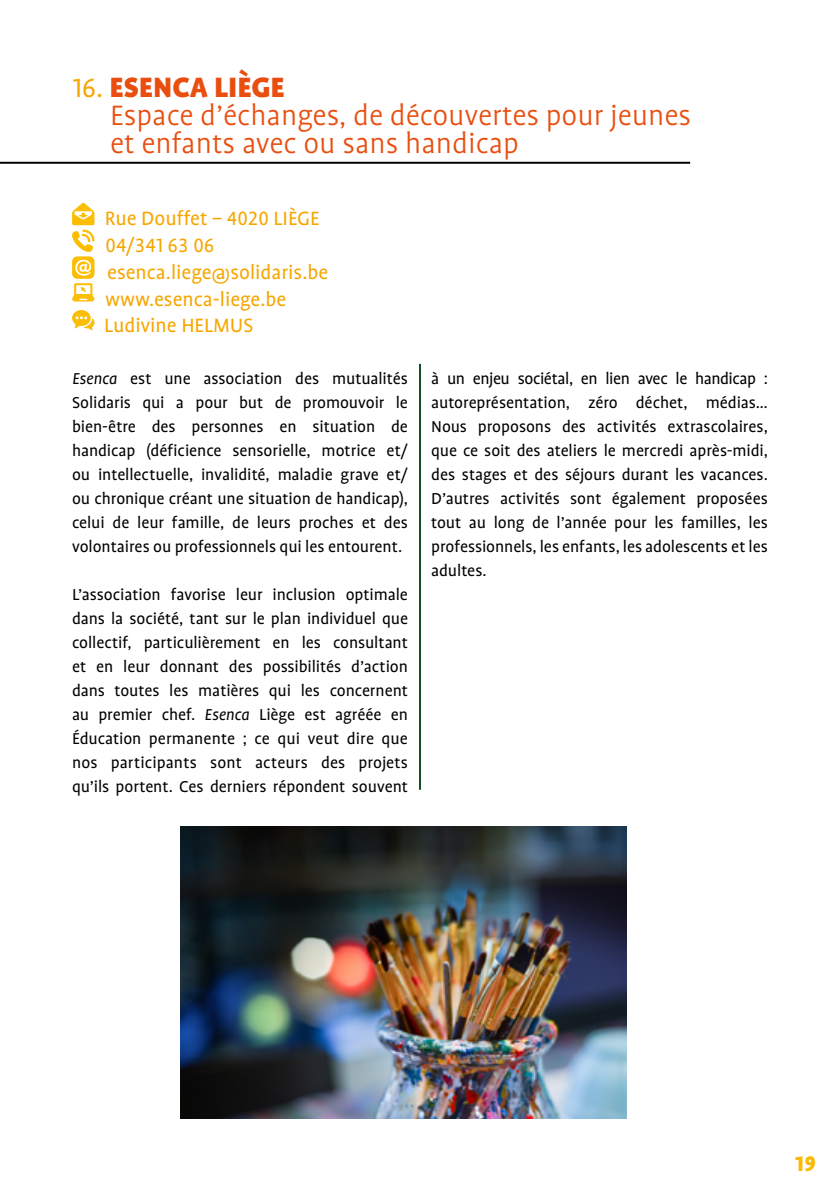
<style>
.page{position:relative;width:840px;height:1191px;background:#fff}
.page>*{position:absolute;margin:0;border:0;box-sizing:border-box;transform-origin:0 0}
.t1{font:300 32px/28px "Profile OT";color:#e94e0f}
.t2{font:900 24px "Profile OT";color:#fbba00}
.t3{font:22px/26.8px "Profile OT";color:#f7a600}
.t4{font:18px/24px "Profile OT";letter-spacing:-.005em;color:#000;text-align:justify}
.s1{font-weight:400;font-size:30px;color:#f7a600}
.s2{font-weight:900}
.s3{font-style:italic}
</style>
<div class="page">
<hr style="left:419px;top:364px;width:2px;height:425px;background:#134e25">
<hr style="left:0;top:162px;width:689px;height:2px;background:#000">
<svg style="left:72px;top:203px;width:22px;height:98px"></svg>
<svg style="left:72px;top:310px;width:22px;height:20px"></svg>
<img style="left:180px;top:826px;width:445px;height:292px">
<h1 class="t1" style="left:110px;top:74px;width:582px;text-indent:-38px"><span class="s1">16.</span> <span class="s2">ESENCA LIÈGE<br></span>Espace d’échanges, de découvertes pour jeunes et enfants avec ou sans handicap</h1>
<p class="t3" style="left:104px;top:205px;width:225px">Rue Douffet – 4020 LIÈGE<br>04/341 63 06 esenca.liege@solidaris.be www.esenca-liege.be<br>Ludivine HELMUS</p>
<p class="t4" style="left:72px;top:367px;width:337px"><span class="s3">Esenca</span> est une association des mutualités Solidaris qui a pour but de promouvoir le bien-être des personnes en situation de handicap (déficience sensorielle, motrice et/ ou intellectuelle, invalidité, maladie grave et/ ou chronique créant une situation de handicap), celui de leur famille, de leurs proches et des volontaires ou professionnels qui les entourent.</p>
<p class="t4" style="left:72px;top:583px;width:337px">L’association favorise leur inclusion optimale dans la société, tant sur le plan individuel que collectif, particulièrement en les consultant et en leur donnant des possibilités d’action dans toutes les matières qui les concernent au premier chef. <span class="s3">Esenca</span> Liège est agréée en Éducation permanente ; ce qui veut dire que nos participants sont acteurs des projets qu’ils portent. Ces derniers répondent souvent</p>
<p class="t4" style="left:431px;top:367px;width:338px">à un enjeu sociétal, en lien avec le handicap : autoreprésentation, zéro déchet, médias… Nous proposons des activités extrascolaires, que ce soit des ateliers le mercredi après-midi, des stages et des séjours durant les vacances.<br>D’autres activités sont également proposées tout au long de l’année pour les familles, les professionnels, les enfants, les adolescents et les adultes.</p>
<h2 class="t2" style="left:794px;top:1150px;width:22px">19</h2>
</div>
